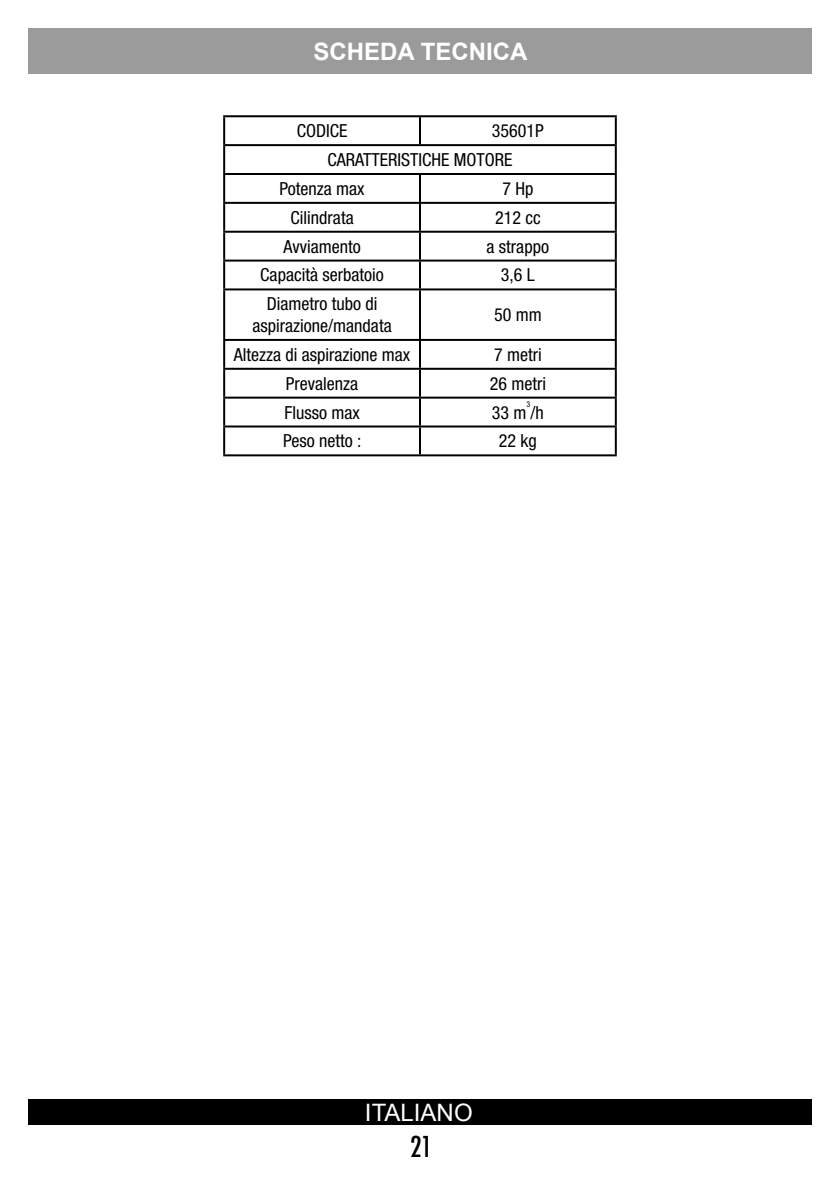
<style>
.page{position:relative;width:840px;height:1191px;background:#fff}
.page>*{position:absolute;margin:0;border:0;box-sizing:border-box;transform-origin:0 0}
.t1{font:500 condensed 28px "Futura";color:#000}
.t2{font:700 24px "Arial";color:#fff}
.t3{font:24px "Arial";color:#fff}
.t4{font:condensed 18px/21.6px "Helvetica Neue LT Pro";color:#000;text-align:center}
.t5{font:condensed 8px "Helvetica Neue LT Pro";color:#000}
</style>
<div class="page">
<div style="left:28px;top:28px;width:783px;height:46px;background:#9b9b9b"></div>
<hr style="left:223px;top:115px;width:197px;height:2px;background:#000">
<hr style="left:223px;top:117px;width:2px;height:27px;background:#000">
<hr style="left:420px;top:115px;width:196px;height:2px;background:#000">
<hr style="left:419px;top:117px;width:2px;height:27px;background:#000">
<hr style="left:614px;top:117px;width:2px;height:27px;background:#000">
<hr style="left:223px;top:144px;width:197px;height:2px;background:#000">
<hr style="left:223px;top:146px;width:2px;height:27px;background:#000">
<hr style="left:420px;top:144px;width:196px;height:2px;background:#000">
<hr style="left:614px;top:146px;width:2px;height:27px;background:#000">
<hr style="left:223px;top:173px;width:197px;height:2px;background:#000">
<hr style="left:223px;top:175px;width:2px;height:27px;background:#000">
<hr style="left:420px;top:173px;width:196px;height:2px;background:#000">
<hr style="left:419px;top:175px;width:2px;height:27px;background:#000">
<hr style="left:614px;top:175px;width:2px;height:27px;background:#000">
<hr style="left:223px;top:202px;width:197px;height:2px;background:#000">
<hr style="left:223px;top:204px;width:2px;height:27px;background:#000">
<hr style="left:420px;top:202px;width:196px;height:2px;background:#000">
<hr style="left:419px;top:204px;width:2px;height:27px;background:#000">
<hr style="left:614px;top:204px;width:2px;height:27px;background:#000">
<hr style="left:223px;top:231px;width:197px;height:2px;background:#000">
<hr style="left:223px;top:233px;width:2px;height:26px;background:#000">
<hr style="left:420px;top:231px;width:196px;height:2px;background:#000">
<hr style="left:419px;top:233px;width:2px;height:26px;background:#000">
<hr style="left:614px;top:233px;width:2px;height:26px;background:#000">
<hr style="left:223px;top:259px;width:197px;height:2px;background:#000">
<hr style="left:223px;top:261px;width:2px;height:27px;background:#000">
<hr style="left:420px;top:259px;width:196px;height:2px;background:#000">
<hr style="left:419px;top:261px;width:2px;height:27px;background:#000">
<hr style="left:614px;top:261px;width:2px;height:27px;background:#000">
<hr style="left:223px;top:288px;width:197px;height:2px;background:#000">
<hr style="left:223px;top:290px;width:2px;height:49px;background:#000">
<hr style="left:420px;top:288px;width:196px;height:2px;background:#000">
<hr style="left:419px;top:290px;width:2px;height:49px;background:#000">
<hr style="left:614px;top:290px;width:2px;height:49px;background:#000">
<hr style="left:223px;top:339px;width:197px;height:2px;background:#000">
<hr style="left:223px;top:341px;width:2px;height:27px;background:#000">
<hr style="left:420px;top:339px;width:196px;height:2px;background:#000">
<hr style="left:419px;top:341px;width:2px;height:27px;background:#000">
<hr style="left:614px;top:341px;width:2px;height:27px;background:#000">
<hr style="left:223px;top:368px;width:197px;height:2px;background:#000">
<hr style="left:223px;top:370px;width:2px;height:26px;background:#000">
<hr style="left:420px;top:368px;width:196px;height:2px;background:#000">
<hr style="left:419px;top:370px;width:2px;height:26px;background:#000">
<hr style="left:614px;top:370px;width:2px;height:26px;background:#000">
<hr style="left:223px;top:396px;width:197px;height:2px;background:#000">
<hr style="left:223px;top:398px;width:2px;height:27px;background:#000">
<hr style="left:420px;top:396px;width:196px;height:2px;background:#000">
<hr style="left:419px;top:398px;width:2px;height:27px;background:#000">
<hr style="left:614px;top:398px;width:2px;height:27px;background:#000">
<hr style="left:223px;top:425px;width:197px;height:2px;background:#000">
<hr style="left:223px;top:427px;width:2px;height:27px;background:#000">
<hr style="left:420px;top:425px;width:196px;height:2px;background:#000">
<hr style="left:419px;top:427px;width:2px;height:27px;background:#000">
<hr style="left:614px;top:427px;width:2px;height:27px;background:#000">
<hr style="left:223px;top:454px;width:197px;height:2px;background:#000">
<hr style="left:420px;top:454px;width:196px;height:2px;background:#000">
<div style="left:28px;top:1099px;width:783px;height:25px;background:#000"></div>
<h2 class="t2" style="left:313px;top:36px;width:215px">SCHEDA TECNICA</h2>
<p class="t4" style="left:296px;top:120px;width:52px">CODICE</p>
<p class="t4" style="left:491px;top:120px;width:53px">35601P</p>
<p class="t4" style="left:327px;top:149px;width:187px">CARATTERISTICHE MOTORE</p>
<p class="t4" style="left:279px;top:178px;width:86px">Potenza max</p>
<p class="t4" style="left:502px;top:178px;width:32px">7 Hp</p>
<p class="t4" style="left:290px;top:206px;width:65px">Cilindrata</p>
<p class="t4" style="left:495px;top:206px;width:47px">212 cc</p>
<p class="t4" style="left:283px;top:235px;width:79px">Avviamento</p>
<p class="t4" style="left:486px;top:235px;width:64px">a strappo</p>
<p class="t4" style="left:260px;top:264px;width:125px">Capacità serbatoio</p>
<p class="t4" style="left:500px;top:264px;width:35px">3,6 L</p>
<p class="t4" style="left:252px;top:293px;width:141px">Diametro tubo di aspirazione/mandata</p>
<p class="t4" style="left:494px;top:304px;width:49px">50 mm</p>
<p class="t4" style="left:234px;top:343px;width:178px">Altezza di aspirazione max</p>
<p class="t4" style="left:494px;top:343px;width:49px">7 metri</p>
<p class="t4" style="left:286px;top:372px;width:74px">Prevalenza</p>
<p class="t4" style="left:489px;top:372px;width:58px">26 metri</p>
<p class="t4" style="left:284px;top:401px;width:77px">Flusso max</p>
<p class="t4" style="left:491px;top:401px;width:53px">33 m /h</p>
<p class="t5" style="left:526px;top:399px;width:5px">3</p>
<p class="t4" style="left:283px;top:430px;width:80px">Peso netto :</p>
<p class="t4" style="left:498px;top:430px;width:39px">22 kg</p>
<h2 class="t3" style="left:365px;top:1096px;width:109px">ITALIANO</h2>
<h1 class="t1" style="left:410px;top:1128px;width:24px">21</h1>
</div>
